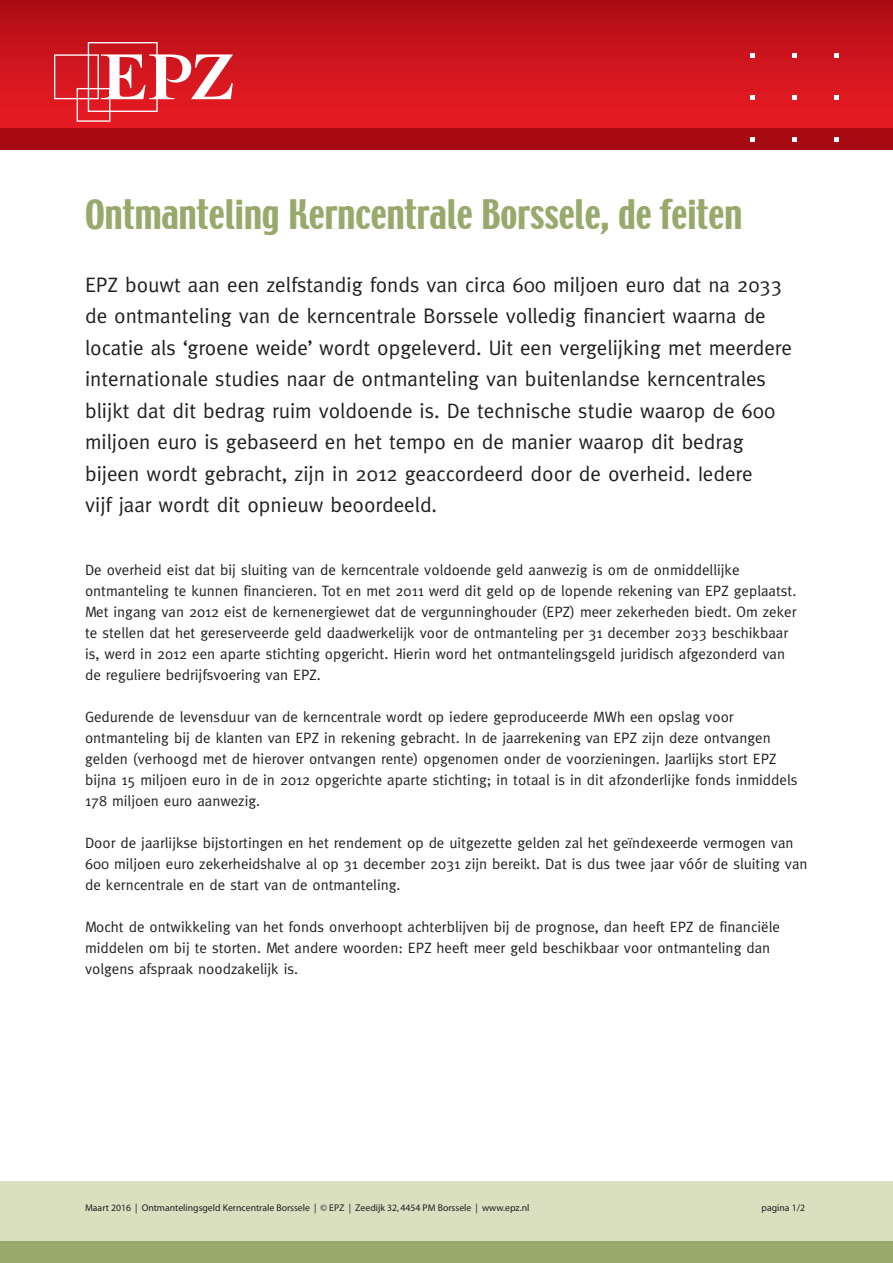
<style>
.page{position:relative;width:893px;height:1263px;background:#fff}
.page>*{position:absolute;margin:0;border:0;box-sizing:border-box;transform-origin:0 0}
.t1{font:36px "Techno";color:#98a96c}
.t2{font:21px/31.5px "Meta";color:#231f20}
.t3{font:15px/21px "Meta";color:#231f20}
.t4{font:9.75px "Myriad";color:#231f20}
</style>
<div class="page">
<div style="left:0;top:0;width:893px;height:130px;background:linear-gradient(to bottom,#b00d15,#e81c24)"></div>
<svg style="left:54px;top:42px;width:179px;height:80px"></svg>
<div style="left:0;top:129px;width:893px;height:21px;background:#a70a12"></div>
<svg style="left:751px;top:54px;width:4px;height:4px"></svg>
<svg style="left:751px;top:96px;width:4px;height:4px"></svg>
<svg style="left:793px;top:54px;width:4px;height:4px"></svg>
<svg style="left:793px;top:96px;width:4px;height:4px"></svg>
<svg style="left:793px;top:138px;width:4px;height:4px"></svg>
<svg style="left:835px;top:54px;width:4px;height:4px"></svg>
<svg style="left:835px;top:96px;width:4px;height:4px"></svg>
<svg style="left:835px;top:138px;width:4px;height:4px"></svg>
<svg style="left:751px;top:138px;width:4px;height:4px"></svg>
<div style="left:0;top:1181px;width:893px;height:61px;background:#d9dfbf"></div>
<div style="left:0;top:1242px;width:893px;height:21px;background:#98a96c"></div>
<p class="t1" style="left:85px;top:190px;width:659px">Ontmanteling Kerncentrale Borssele, de feiten</p>
<p class="t2" style="left:85px;top:268px;width:698px">EPZ bouwt aan een zelfstandig fonds van circa 600 miljoen euro dat na 2033 de ontmanteling van de kerncentrale Borssele volledig financiert waarna de</p>
<p class="t2" style="left:85px;top:331px;width:708px">locatie als ‘groene weide’ wordt opgeleverd. Uit een vergelijking met meerdere</p>
<p class="t2" style="left:85px;top:363px;width:692px">internationale studies naar de ontmanteling van buitenlandse kerncentrales blijkt dat dit bedrag ruim voldoende is. De technische studie waarop de 600 miljoen euro is gebaseerd en het tempo en de manier waarop dit bedrag</p>
<p class="t2" style="left:85px;top:457px;width:669px">bijeen wordt gebracht, zijn in 2012 geaccordeerd door de overheid. Iedere</p>
<p class="t2" style="left:85px;top:489px;width:354px">vijf jaar wordt dit opnieuw beoordeeld.</p>
<p class="t3" style="left:85px;top:559px;width:656px">De overheid eist dat bij sluiting van de kerncentrale voldoende geld aanwezig is om de onmiddellijke</p>
<p class="t3" style="left:85px;top:580px;width:713px;text-align:justify">ontmanteling te kunnen financieren. Tot en met 2011 werd dit geld op de lopende rekening van EPZ geplaatst.<br>Met ingang van 2012 eist de kernenergiewet dat de vergunninghouder (EPZ) meer zekerheden biedt. Om zeker te stellen dat het gereserveerde geld daadwerkelijk voor de ontmanteling per 31 december 2033 beschikbaar</p>
<p class="t3" style="left:85px;top:643px;width:702px">is, werd in 2012 een aparte stichting opgericht. Hierin word het ontmantelingsgeld juridisch afgezonderd van</p>
<p class="t3" style="left:85px;top:664px;width:237px">de reguliere bedrijfsvoering van EPZ.</p>
<p class="t3" style="left:85px;top:706px;width:650px">Gedurende de levensduur van de kerncentrale wordt op iedere geproduceerde MWh een opslag voor</p>
<p class="t3" style="left:85px;top:727px;width:687px">ontmanteling bij de klanten van EPZ in rekening gebracht. In de jaarrekening van EPZ zijn deze ontvangen</p>
<p class="t3" style="left:85px;top:748px;width:714px">gelden (verhoogd met de hierover ontvangen rente) opgenomen onder de voorzieningen. Jaarlijks stort EPZ bijna 15 miljoen euro in de in 2012 opgerichte aparte stichting; in totaal is in dit afzonderlijke fonds inmiddels</p>
<p class="t3" style="left:85px;top:790px;width:177px">178 miljoen euro aanwezig.</p>
<p class="t3" style="left:85px;top:832px;width:724px">Door de jaarlijkse bijstortingen en het rendement op de uitgezette gelden zal het geïndexeerde vermogen van<br>600 miljoen euro zekerheidshalve al op 31 december 2031 zijn bereikt. Dat is dus twee jaar vóór de sluiting van de kerncentrale en de start van de ontmanteling.</p>
<p class="t3" style="left:85px;top:916px;width:696px">Mocht de ontwikkeling van het fonds onverhoopt achterblijven bij de prognose, dan heeft EPZ de financiële middelen om bij te storten. Met andere woorden: EPZ heeft meer geld beschikbaar voor ontmanteling dan</p>
<p class="t3" style="left:85px;top:958px;width:215px">volgens afspraak noodzakelijk is.</p>
<p class="t4" style="left:85px;top:1203px;width:446px">Maart 2016 | Ontmantelingsgeld Kerncentrale Borssele | © EPZ | Zeedijk 32, 4454 PM Borssele | www.epz.nl</p>
<p class="t4" style="left:762px;top:1203px;width:45px">pagina 1/2</p>
</div>
